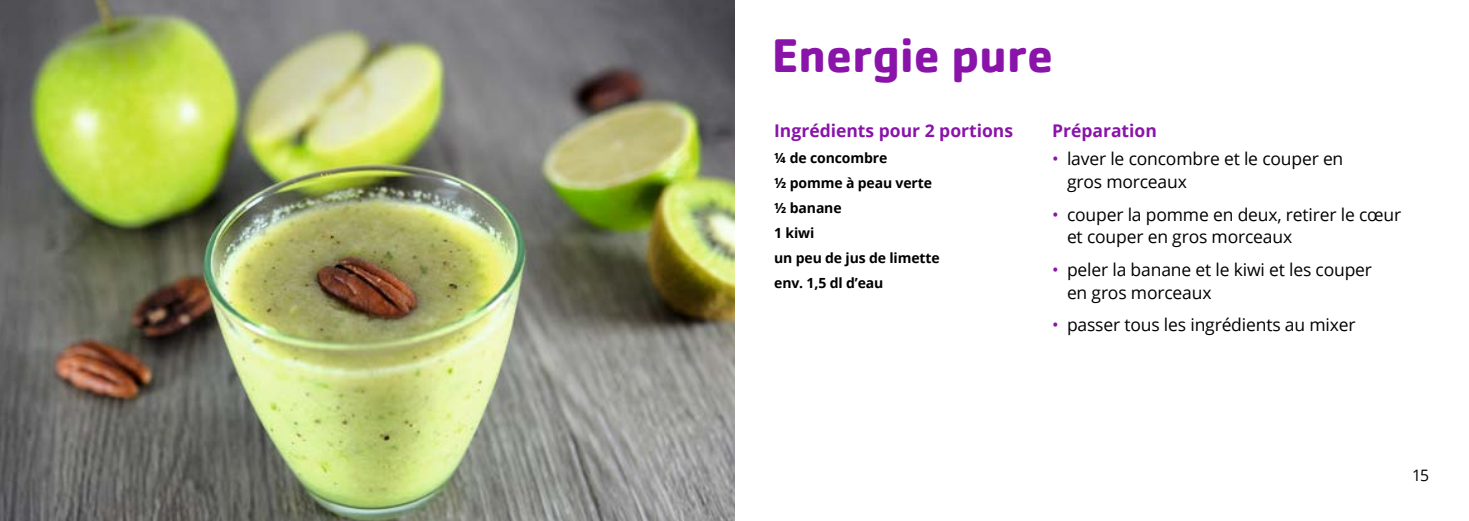
<style>
.page{position:relative;width:1469px;height:521px;background:#fff}
.page>*{position:absolute;margin:0;border:0;box-sizing:border-box;transform-origin:0 0}
.t1{font:700 49px "Cachet";letter-spacing:-.01em;color:#8a13aa}
.t2{font:17.5px/22.8px "Open Sans";letter-spacing:-.01em;color:#000}
.t3{font:700 17.5px "Open Sans";color:#8a13aa}
.t4{font:15.75px "Open Sans";color:#000}
.t5{font:700 14px/25px "Open Sans";letter-spacing:-.01em;color:#000}
.s1{color:#8a13aa}
</style>
<div class="page">
<img style="left:0;top:0;width:734px;height:521px">
<h1 class="t1" style="left:771px;top:23px;width:283px">Energie pure</h1>
<p class="t3" style="left:774px;top:119px;width:240px">Ingrédients pour 2 portions</p>
<p class="t5" style="left:774px;top:145px;width:167px">¼ de concombre<br>½ pomme à peau verte ½ banane<br>1 kiwi<br>un peu de jus de limette env. 1,5 dl d’eau</p>
<p class="t3" style="left:1052px;top:119px;width:106px">Préparation</p>
<p class="t2" style="left:1067px;top:147px;width:278px;text-indent:-15px"><span class="s1">•</span> laver le concombre et le couper en gros morceaux</p>
<p class="t2" style="left:1067px;top:202px;width:336px;text-indent:-15px"><span class="s1">•</span> couper la pomme en deux, retirer le cœur et couper en gros morceaux</p>
<p class="t2" style="left:1067px;top:258px;width:306px;text-indent:-15px"><span class="s1">•</span> peler la banane et le kiwi et les couper en gros morceaux</p>
<p class="t2" style="left:1052px;top:313px;width:305px"><span class="s1">•</span> passer tous les ingrédients au mixer</p>
<p class="t4" style="left:1411px;top:465px;width:19px">15</p>
</div>
